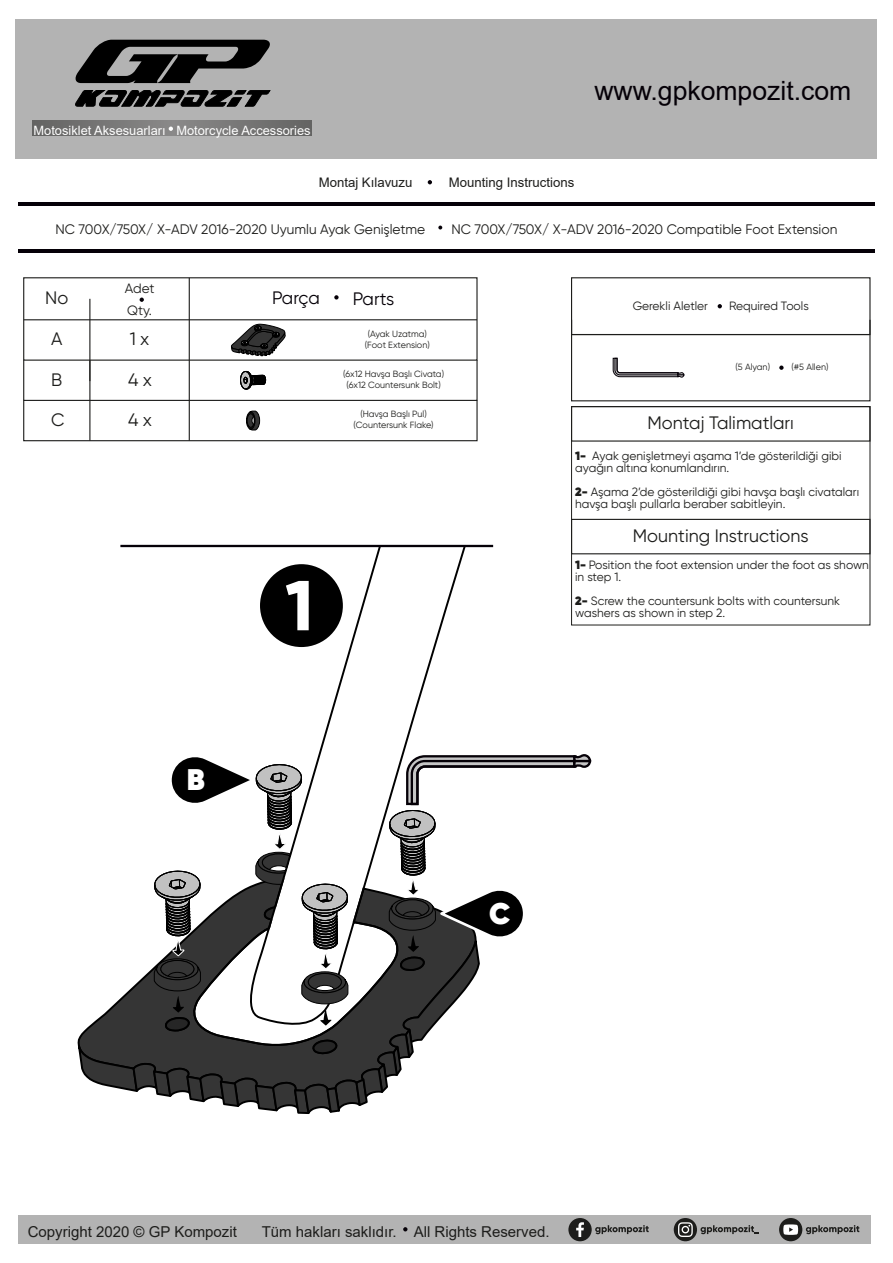
<style>
.page{position:relative;width:893px;height:1263px;background:#fff}
.page>*{position:absolute;margin:0;border:0;box-sizing:border-box;transform-origin:0 0}
.t1{font:800 29.85px "Gilroy";color:#fff}
.t2{font:26.55px "Arial";color:#050007}
.t3{font:18px "Gilroy";color:#1d1d1b}
.t4{font:18px "Gilroy";letter-spacing:-.02em;color:#050007}
.t5{font:18px "Gilroy";color:#1a1a18}
.t6{font:15px "Arial";color:#1d1d1b}
.t7{font:13.8px "Gilroy";color:#1d1d1b}
.t8{font:13.5px/21.3px "Gilroy";color:#1d1d1b}
.t9{font:13.2px "Arial";color:#1d1d1b}
.t10{font:12.9px "Arial";color:#fff}
.t11{font:12px/12px "Gilroy";color:#1d1d1b}
.t12{font:9px/10.9px "Gilroy";color:#1d1d1b;text-align:center}
.s1{font-weight:800}
</style>
<div class="page">
<div style="left:19px;top:1215px;width:852px;height:29px;background:#b3b3b3"></div>
<div style="left:568px;top:1218px;width:24px;height:23px;background:#1d1d1b;border-radius:50%"></div>
<svg style="left:576px;top:1222px;width:8px;height:15px"></svg>
<svg style="left:595px;top:1225px;width:54px;height:9px"></svg>
<div style="left:674px;top:1218px;width:23px;height:23px;background:#1d1d1b;border-radius:50%"></div>
<svg style="left:678px;top:1222px;width:15px;height:15px"></svg>
<svg style="left:700px;top:1225px;width:59px;height:9px"></svg>
<div style="left:779px;top:1218px;width:23px;height:23px;background:#1d1d1b;border-radius:50%"></div>
<svg style="left:783px;top:1224px;width:15px;height:11px"></svg>
<svg style="left:806px;top:1225px;width:53px;height:9px"></svg>
<svg style="left:403px;top:1227px;width:4px;height:4px"></svg>
<div style="left:571px;top:406px;width:299px;height:36px;border:1px solid #1d1d1b"></div>
<div style="left:571px;top:519px;width:299px;height:35px;border:1px solid #1d1d1b"></div>
<svg style="left:428px;top:180px;width:4px;height:4px"></svg>
<div style="left:16px;top:19px;width:861px;height:140px;background:#b3b3b3"></div>
<svg style="left:32px;top:121px;width:279px;height:15px;background:#767675"></svg>
<svg style="left:169px;top:127px;width:4px;height:4px"></svg>
<hr style="left:18px;top:202px;width:856px;height:3px;background:#050007">
<hr style="left:18px;top:249px;width:856px;height:3px;background:#050007">
<svg style="left:438px;top:226px;width:4px;height:3px"></svg>
<svg style="left:75px;top:40px;width:195px;height:43px"></svg>
<svg style="left:75px;top:90px;width:195px;height:16px"></svg>
<hr style="left:89px;top:360px;width:1px;height:40px;background:#1d1d1b">
<hr style="left:189px;top:360px;width:1px;height:40px;background:#1d1d1b">
<div style="left:23px;top:400px;width:455px;height:41px;border:1px solid #1d1d1b"></div>
<hr style="left:89px;top:400px;width:1px;height:41px;background:#1d1d1b">
<hr style="left:189px;top:400px;width:1px;height:41px;background:#1d1d1b">
<svg style="left:571px;top:277px;width:300px;height:59px"></svg>
<svg style="left:779px;top:365px;width:5px;height:5px"></svg>
<svg style="left:612px;top:357px;width:73px;height:21px"></svg>
<svg style="left:240px;top:371px;width:26px;height:19px"></svg>
<svg style="left:246px;top:411px;width:14px;height:19px"></svg>
<svg style="left:23px;top:277px;width:455px;height:84px"></svg>
<svg style="left:77px;top:544px;width:515px;height:570px"></svg>
<p class="t10" style="left:34px;top:121px;width:279px">Motosiklet Aksesuarları Motorcycle Accessories</p>
<p class="t9" style="left:319px;top:174px;width:95px">Montaj Kılavuzu</p>
<p class="t9" style="left:449px;top:174px;width:127px">Mounting Instructions</p>
<h2 class="t2" style="left:594px;top:72px;width:258px">www.gpkompozit.com</h2>
<p class="t7" style="left:56px;top:221px;width:371px">NC 700X/750X/ X-ADV 2016-2020 Uyumlu Ayak Genişletme</p>
<p class="t7" style="left:451px;top:220px;width:387px">NC 700X/750X/ X-ADV 2016-2020 Compatible Foot Extension</p>
<h3 class="t3" style="left:45px;top:287px;width:25px">No</h3>
<h3 class="t3" style="left:51px;top:328px;width:13px">A</h3>
<p class="t8" style="left:125px;top:278px;width:31px">Adet<br>Qty.</p>
<h3 class="t5" style="left:130px;top:328px;width:21px">1 x</h3>
<p class="t12" style="left:365px;top:328px;width:66px">(Ayak Uzatma) (Foot Extension)</p>
<h3 class="t4" style="left:272px;top:287px;width:49px">Parça</h3>
<h3 class="t4" style="left:353px;top:287px;width:43px">Parts</h3>
<h3 class="t3" style="left:51px;top:368px;width:13px">B</h3>
<h3 class="t5" style="left:128px;top:368px;width:26px">4 x</h3>
<p class="t12" style="left:343px;top:368px;width:103px">(6x12 Havşa Başlı Civata) (6x12 Countersunk Bolt)</p>
<h3 class="t3" style="left:51px;top:409px;width:15px">C</h3>
<h3 class="t5" style="left:128px;top:409px;width:26px">4 x</h3>
<p class="t12" style="left:353px;top:408px;width:82px">(Havşa Başlı Pul) (Countersunk Flake)</p>
<h1 class="t1" style="left:187px;top:760px;width:20px">B</h1>
<h1 class="t1" style="left:489px;top:894px;width:23px">C</h1>
<p class="t11" style="left:633px;top:300px;width:77px">Gerekli Aletler</p>
<p class="t11" style="left:729px;top:300px;width:81px">Required Tools</p>
<p class="t12" style="left:735px;top:362px;width:36px">(5 Alyan)</p>
<p class="t12" style="left:791px;top:362px;width:38px">(#5 Allen)</p>
<h3 class="t3" style="left:648px;top:412px;width:148px">Montaj Talimatları</h3>
<p class="t11" style="left:575px;top:450px;width:268px"><span class="s1">1-</span> Ayak genişletmeyi aşama 1’de gösterildiği gibi ayağın altına konumlandırın.</p>
<p class="t11" style="left:575px;top:486px;width:285px"><span class="s1">2-</span> Aşama 2’de gösterildiği gibi havşa başlı civataları havşa başlı pullarla beraber sabitleyin.</p>
<h3 class="t3" style="left:633px;top:525px;width:177px">Mounting Instructions</h3>
<p class="t11" style="left:575px;top:558px;width:295px"><span class="s1">1-</span> Position the foot extension under the foot as shown in step 1.</p>
<p class="t11" style="left:575px;top:594px;width:266px"><span class="s1">2-</span> Screw the countersunk bolts with countersunk washers as shown in step 2.</p>
<p class="t6" style="left:28px;top:1221px;width:211px">Copyright 2020 © GP Kompozit</p>
<p class="t6" style="left:262px;top:1221px;width:289px">Tüm hakları saklıdır. All Rights Reserved.</p>
</div>
